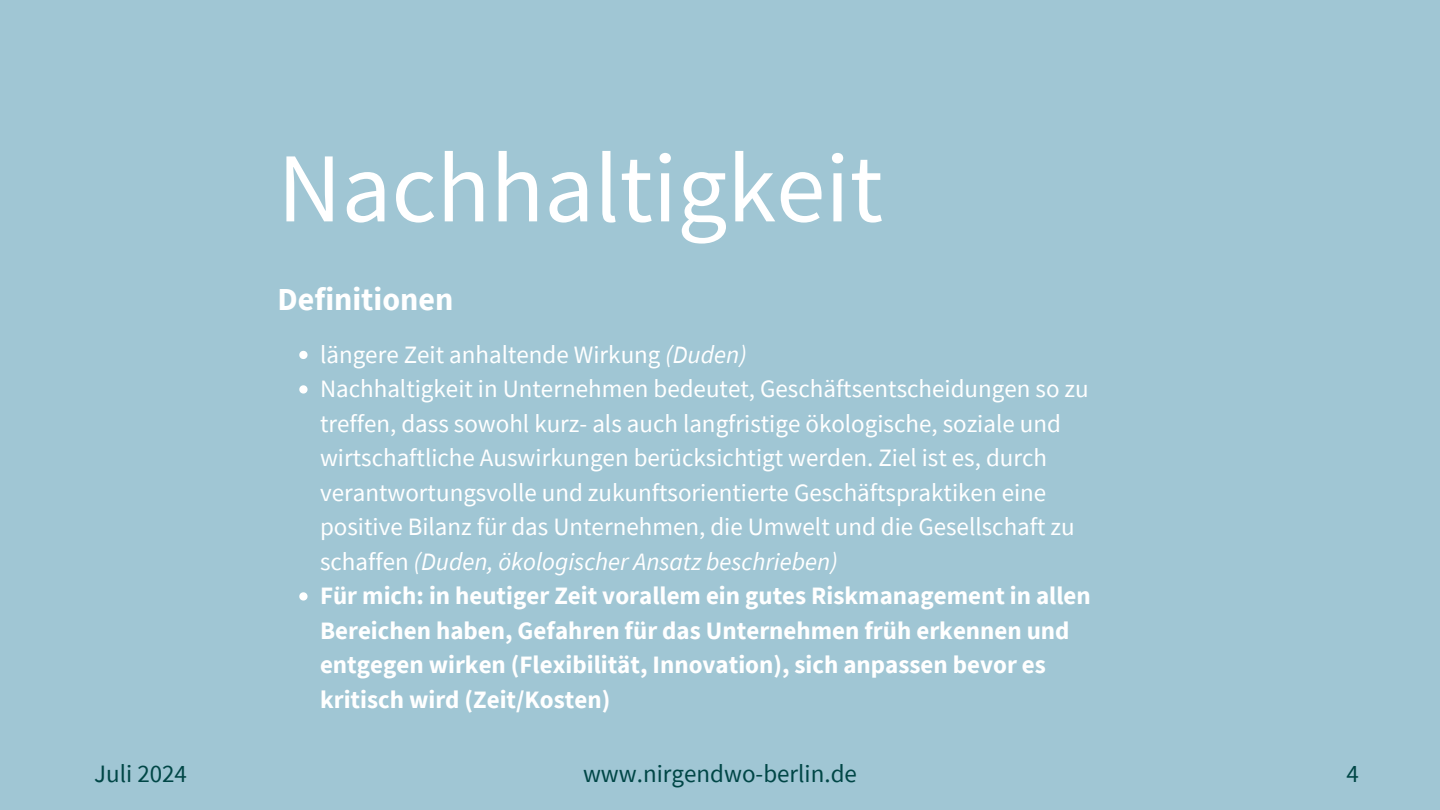
<style>
.page{position:relative;width:1440px;height:810px;background:#a0c6d4}
.page>*{position:absolute;margin:0;border:0;box-sizing:border-box;transform-origin:0 0}
.t1{font:99px "Source Sans Pro";color:#fff}
.t2{font:700 32px "Source Sans Pro";color:#fff}
.t3{font:25px/34.5px "Source Sans Pro";color:#fff}
.t4{font:700 25px/34.5px "Source Sans Pro";color:#fff}
.t5{font:25px "Source Sans Pro";color:#004646}
.s1{font-style:italic}
</style>
<div class="page">
<svg style="left:299px;top:351px;width:9px;height:8px"></svg>
<svg style="left:299px;top:385px;width:9px;height:9px"></svg>
<svg style="left:299px;top:592px;width:9px;height:9px"></svg>
<p class="t1" style="left:278px;top:124px;width:607px">Nachhaltigkeit</p>
<h1 class="t2" style="left:278px;top:278px;width:177px">Definitionen</h1>
<h2 class="t3" style="left:320px;top:337px;width:428px">längere Zeit anhaltende Wirkung <span class="s1">(Duden)</span></h2>
<p class="t3" style="left:320px;top:371px;width:770px">Nachhaltigkeit in Unternehmen bedeutet, Geschäftsentscheidungen so zu treffen, dass sowohl kurz- als auch langfristige ökologische, soziale und wirtschaftliche Auswirkungen berücksichtigt werden. Ziel ist es, durch verantwortungsvolle und zukunftsorientierte Geschäftspraktiken eine positive Bilanz für das Unternehmen, die Umwelt und die Gesellschaft zu schaffen <span class="s1">(Duden, ökologischer Ansatz beschrieben)</span></p>
<p class="t4" style="left:320px;top:578px;width:772px">Für mich: in heutiger Zeit vorallem ein gutes Riskmanagement in allen Bereichen haben, Gefahren für das Unternehmen früh erkennen und entgegen wirken (Flexibilität, Innovation), sich anpassen bevor es kritisch wird (Zeit/Kosten)</p>
<p class="t5" style="left:94px;top:757px;width:94px">Juli 2024</p>
<p class="t5" style="left:583px;top:757px;width:275px">www.nirgendwo-berlin.de</p>
<p class="t5" style="left:1347px;top:757px;width:14px">4</p>
</div>
